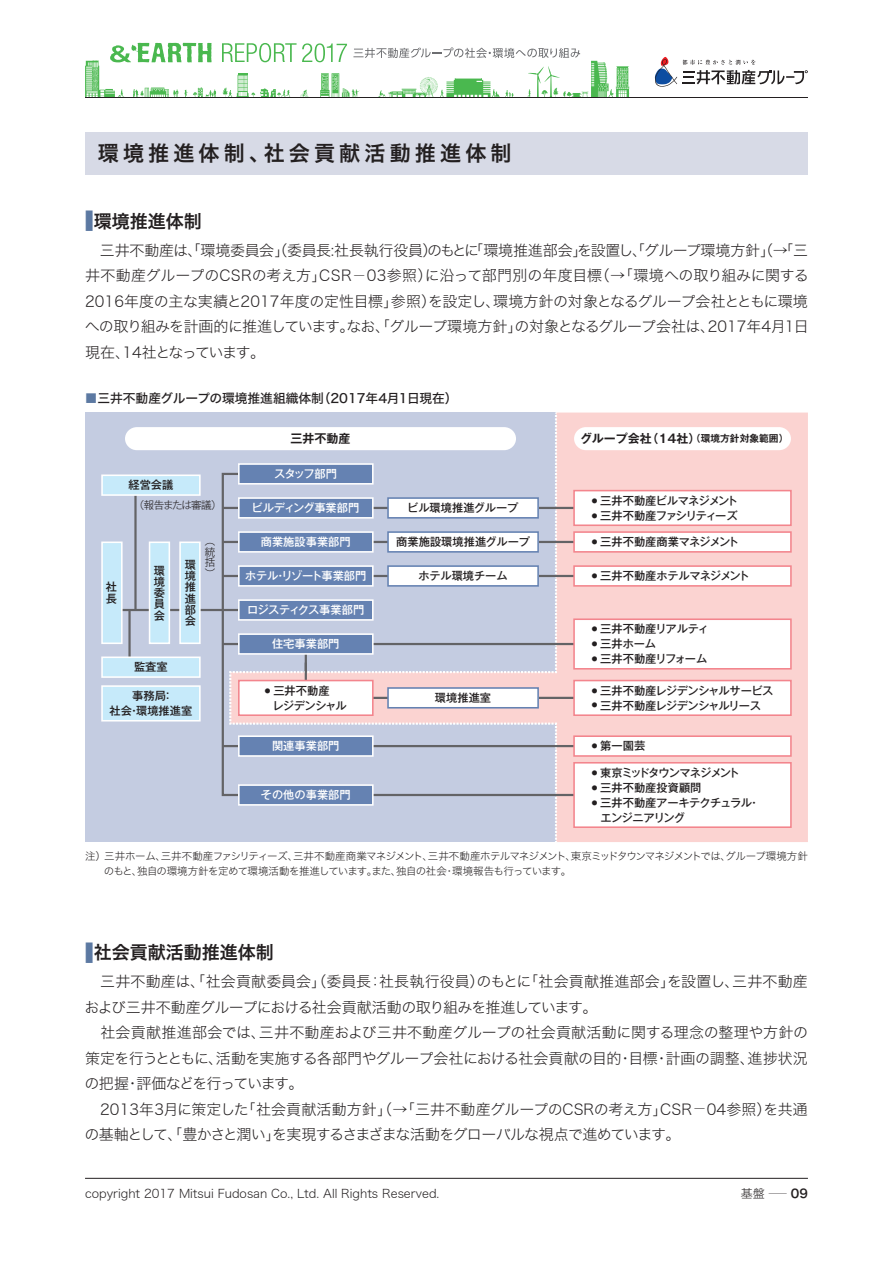
<style>
.page{position:relative;width:893px;height:1263px;background:#fff}
.page>*{position:absolute;margin:0;border:0;box-sizing:border-box;transform-origin:0 0}
.t1{font:21px "Hira Kaku Std N W6";letter-spacing:.2em;color:#231f20}
.t2{font:18px "Hira Kaku Std N W6";color:#231f20}
.t3{font:15px/25.5px "Hira Kaku Std N W2";letter-spacing:-.025em;color:#231f20;text-align:justify}
.t4{font:12.75px "Hira Kaku Std N W5";color:#231f20}
.t5{font:12px "Hira Kaku Std N W2";color:#231f20}
.t6{font:700 12px "Gothic MB101 Pro De";color:#231f20}
.t7{font:500 11.25px/11.2px "Gothic MB101 Pro";letter-spacing:-.01em;color:#231f20;text-align:justify}
.t8{font:500 11.25px "Gothic MB101 Pro";color:#fff}
.t9{font:500 11.25px/14.9px "Gothic MB101 Pro";letter-spacing:-.04em;color:#231f20}
.t10{font:500 11.25px "Gothic MB101 Pro";letter-spacing:-.035em;color:#231f20}
.t11{font:500 11.25px "Gothic MB101 Pro";letter-spacing:-.06em;color:#231f20}
.t12{font:500 11.25px "Gothic MB101 Pro";letter-spacing:-.1em;color:#231f20}
.t13{font:500 11.25px "Gothic MB101 Pro";letter-spacing:-.075em;color:#231f20}
.t14{font:500 11.25px/14.9px "Gothic MB101 Pro";letter-spacing:-.03em;color:#231f20}
.t15{font:500 11.25px "Gothic MB101 Pro";letter-spacing:-.02em;color:#fff}
.t16{font:500 11.25px "Gothic MB101 Pro";letter-spacing:-.04em;color:#fff}
.t17{font:10.5px/15px "Hira Kaku Std N W2";letter-spacing:-.06em;color:#231f20}
.t18{font:300 10.5px/10.5px "Gothic MB101 Pro";letter-spacing:-.085em;color:#231f20;text-align:justify}
.s1{font-size:27px;color:#5c79a2}
.s2{color:#5c79a2}
.s3{font-size:9.75px}
.s4{font-family:"Hira Kaku Std N W6"}
</style>
<div class="page">
<hr style="left:85px;top:1178px;width:723px;height:1px;background:#231f20">
<svg style="left:655px;top:57px;width:153px;height:30px"></svg>
<svg style="left:85px;top:43px;width:131px;height:54px"></svg>
<svg style="left:222px;top:43px;width:407px;height:54px"></svg>
<hr style="left:85px;top:97px;width:723px;height:1px;background:#231f20">
<div style="left:85px;top:132px;width:723px;height:42px;background:#d7dae6"></div>
<div style="left:85px;top:413px;width:471px;height:429px;background:#c4cce1"></div>
<hr style="left:118px;top:609px;width:215px;height:2px;background:#636366">
<hr style="left:128px;top:610px;width:3px;height:54px;background:#636366">
<hr style="left:134px;top:481px;width:3px;height:129px;background:#636366">
<div style="left:558px;top:413px;width:250px;height:429px;background:#fbd3d1"></div>
<svg style="left:221px;top:472px;width:360px;height:325px"></svg>
<hr style="left:367px;top:697px;width:213px;height:2px;background:#636366">
<div style="left:574px;top:427px;width:217px;height:23px;background:#fff;border-radius:12px"></div>
<div style="left:574px;top:491px;width:217px;height:34px;background:#fff"></div>
<div style="left:573px;top:490px;width:219px;height:36px;border:2px solid #f3858d"></div>
<div style="left:574px;top:680px;width:217px;height:35px;background:#fff"></div>
<div style="left:573px;top:680px;width:219px;height:36px;border:2px solid #f3858d"></div>
<div style="left:574px;top:763px;width:217px;height:64px;background:#fff"></div>
<div style="left:573px;top:762px;width:219px;height:66px;border:2px solid #f3858d"></div>
<div style="left:574px;top:619px;width:217px;height:50px;background:#fff"></div>
<div style="left:573px;top:618px;width:219px;height:51px;border:2px solid #f3858d"></div>
<div style="left:574px;top:532px;width:217px;height:20px;background:#fff"></div>
<div style="left:573px;top:531px;width:219px;height:22px;border:2px solid #f3858d"></div>
<div style="left:574px;top:566px;width:217px;height:20px;background:#fff"></div>
<div style="left:573px;top:565px;width:219px;height:22px;border:2px solid #f3858d"></div>
<div style="left:574px;top:736px;width:217px;height:20px;background:#fff"></div>
<div style="left:573px;top:735px;width:219px;height:22px;border:2px solid #f3858d"></div>
<div style="left:239px;top:464px;width:134px;height:20px;background:#6582b2"></div>
<div style="left:238px;top:463px;width:136px;height:22px;border:2px solid #fff"></div>
<div style="left:239px;top:736px;width:134px;height:20px;background:#6582b2"></div>
<div style="left:238px;top:735px;width:136px;height:22px;border:2px solid #fff"></div>
<div style="left:239px;top:498px;width:134px;height:20px;background:#6582b2"></div>
<div style="left:238px;top:497px;width:136px;height:22px;border:2px solid #fff"></div>
<div style="left:239px;top:532px;width:134px;height:20px;background:#6582b2"></div>
<div style="left:238px;top:531px;width:136px;height:22px;border:2px solid #fff"></div>
<div style="left:239px;top:566px;width:134px;height:20px;background:#6582b2"></div>
<div style="left:238px;top:565px;width:136px;height:22px;border:2px solid #fff"></div>
<div style="left:388px;top:498px;width:150px;height:20px;background:#fff"></div>
<div style="left:387px;top:497px;width:152px;height:22px;border:2px solid #6582b2"></div>
<div style="left:388px;top:532px;width:150px;height:20px;background:#fff"></div>
<div style="left:387px;top:531px;width:152px;height:22px;border:2px solid #6582b2"></div>
<div style="left:388px;top:566px;width:150px;height:20px;background:#fff"></div>
<div style="left:387px;top:565px;width:152px;height:22px;border:2px solid #6582b2"></div>
<div style="left:388px;top:688px;width:150px;height:20px;background:#fff"></div>
<div style="left:387px;top:687px;width:152px;height:21px;border:2px solid #6582b2"></div>
<div style="left:239px;top:600px;width:134px;height:20px;background:#6582b2"></div>
<div style="left:238px;top:599px;width:136px;height:22px;border:2px solid #fff"></div>
<div style="left:239px;top:634px;width:134px;height:20px;background:#6582b2"></div>
<div style="left:238px;top:633px;width:136px;height:22px;border:2px solid #fff"></div>
<div style="left:239px;top:785px;width:134px;height:20px;background:#6582b2"></div>
<div style="left:238px;top:784px;width:136px;height:22px;border:2px solid #fff"></div>
<div style="left:125px;top:427px;width:391px;height:23px;background:#fff;border-radius:12px"></div>
<div style="left:102px;top:542px;width:20px;height:101px;background:#c6eafa"></div>
<div style="left:101px;top:541px;width:22px;height:103px;border:2px solid #fff"></div>
<div style="left:150px;top:542px;width:19px;height:101px;background:#c6eafa"></div>
<div style="left:149px;top:541px;width:21px;height:103px;border:2px solid #fff"></div>
<div style="left:180px;top:542px;width:20px;height:101px;background:#c6eafa"></div>
<div style="left:179px;top:541px;width:22px;height:103px;border:2px solid #fff"></div>
<div style="left:102px;top:657px;width:98px;height:20px;background:#c6eafa"></div>
<div style="left:101px;top:656px;width:100px;height:22px;border:2px solid #fff"></div>
<div style="left:102px;top:686px;width:98px;height:35px;background:#c6eafa"></div>
<div style="left:101px;top:685px;width:100px;height:36px;border:2px solid #fff"></div>
<div style="left:102px;top:475px;width:98px;height:20px;background:#c6eafa"></div>
<div style="left:101px;top:474px;width:100px;height:22px;border:2px solid #fff"></div>
<hr style="left:305px;top:662px;width:2px;height:30px;background:#636366">
<div style="left:239px;top:680px;width:134px;height:35px;background:#fff"></div>
<div style="left:238px;top:680px;width:136px;height:36px;border:2px solid #f3858d"></div>
<h1 class="t1" style="left:98px;top:137px;width:415px">環境推進体制、社会貢献活動推進体制</h1>
<p class="t2" style="left:85px;top:207px;width:118px"><span class="s1">■</span>環境推進体制</p>
<p class="t3" style="left:85px;top:237px;width:725px">　三井不動産は、「環境委員会」（委員長:社長執行役員）のもとに「環境推進部会」を設置し、「グループ環境方針」（→「三井不動産グループのCSRの考え方」CSR<sup>－</sup>03参照）に沿って部門別の年度目標（→「環境への取り組みに関する2016年度の主な実績と2017年度の定性目標」参照）を設定し、環境方針の対象となるグループ会社とともに環境への取り組みを計画的に推進しています。なお、「グループ環境方針」の対象となるグループ会社は、2017年4月1日現在、14社となっています。</p>
<p class="t4" style="left:85px;top:388px;width:374px"><span class="s2">■</span>三井不動産グループの環境推進組織体制（2017年4月1日現在）</p>
<p class="t7" style="left:128px;top:478px;width:46px">経営会議</p>
<p class="t18" style="left:134px;top:499px;width:89px">（報告または審議）</p>
<p class="t7" style="left:106px;top:580px;width:12px">社長</p>
<p class="t7" style="left:154px;top:563px;width:12px">環境委員会</p>
<p class="t7" style="left:185px;top:558px;width:12px">環境推進部会</p>
<p class="t18" style="left:205px;top:535px;width:12px">（統括）</p>
<p class="t6" style="left:290px;top:429px;width:61px">三井不動産</p>
<p class="t8" style="left:274px;top:465px;width:64px">スタッフ部門</p>
<p class="t8" style="left:252px;top:499px;width:109px">ビルディング事業部門</p>
<p class="t8" style="left:261px;top:533px;width:91px">商業施設事業部門</p>
<p class="t15" style="left:245px;top:567px;width:123px">ホテル・リゾート事業部門</p>
<p class="t16" style="left:247px;top:601px;width:119px">ロジスティクス事業部門</p>
<p class="t8" style="left:272px;top:635px;width:69px">住宅事業部門</p>
<p class="t7" style="left:134px;top:660px;width:35px">監査室</p>
<p class="t7" style="left:109px;top:687px;width:84px;line-height:14.9px;text-align:center">事務局：<br>社会・環境推進室</p>
<p class="t14" style="left:272px;top:682px;width:76px;text-indent:-7px"><sup>●</sup> 三井不動産<br>レジデンシャル</p>
<p class="t8" style="left:272px;top:737px;width:69px">関連事業部門</p>
<p class="t8" style="left:261px;top:786px;width:91px">その他の事業部門</p>
<p class="t7" style="left:407px;top:501px;width:113px">ビル環境推進グループ</p>
<p class="t7" style="left:396px;top:535px;width:135px">商業施設環境推進グループ</p>
<p class="t7" style="left:418px;top:569px;width:91px">ホテル環境チーム</p>
<p class="t7" style="left:435px;top:691px;width:58px">環境推進室</p>
<p class="t6" style="left:580px;top:429px;width:210px">グループ会社（14社）<span class="s3">（環境方針対象範囲）</span></p>
<p class="t9" style="left:592px;top:492px;width:148px"><sup>●</sup> 三井不動産ビルマネジメント</p>
<p class="t13" style="left:592px;top:506px;width:147px"><sup>●</sup> 三井不動産ファシリティーズ</p>
<p class="t7" style="left:592px;top:535px;width:149px"><sup>●</sup> 三井不動産商業マネジメント</p>
<p class="t7" style="left:592px;top:569px;width:159px"><sup>●</sup> 三井不動産ホテルマネジメント</p>
<p class="t7" style="left:592px;top:622px;width:119px"><sup>●</sup> 三井不動産リアルティ</p>
<p class="t7" style="left:592px;top:637px;width:66px"><sup>●</sup> 三井ホーム</p>
<p class="t7" style="left:592px;top:652px;width:117px"><sup>●</sup> 三井不動産リフォーム</p>
<p class="t10" style="left:592px;top:681px;width:183px"><sup>●</sup> 三井不動産レジデンシャルサービス</p>
<p class="t11" style="left:592px;top:696px;width:171px"><sup>●</sup> 三井不動産レジデンシャルリース</p>
<p class="t7" style="left:592px;top:739px;width:55px"><sup>●</sup> 第一園芸</p>
<p class="t12" style="left:592px;top:763px;width:150px"><sup>●</sup> 東京ミッドタウンマネジメント</p>
<p class="t7" style="left:592px;top:780px;width:111px"><sup>●</sup> 三井不動産投資顧問</p>
<p class="t9" style="left:600px;top:794px;width:161px;text-indent:-9px"><sup>●</sup> 三井不動産アーキテクチュラル・エンジニアリング</p>
<p class="t17" style="left:104px;top:848px;width:706px;text-indent:-19px">注）三井ホーム、三井不動産ファシリティーズ、三井不動産商業マネジメント、三井不動産ホテルマネジメント、東京ミッドタウンマネジメントでは、グループ環境方針のもと、独自の環境方針を定めて環境活動を推進しています。また、独自の社会・環境報告も行っています。</p>
<p class="t2" style="left:85px;top:939px;width:190px"><span class="s1">■</span>社会貢献活動推進体制</p>
<p class="t3" style="left:84px;top:968px;width:725px;text-align:left">　三井不動産は、「社会貢献委員会」（委員長：社長執行役員）のもとに「社会貢献推進部会」を設置し、三井不動産および三井不動産グループにおける社会貢献活動の取り組みを推進しています。<br>　社会貢献推進部会では、三井不動産および三井不動産グループの社会貢献活動に関する理念の整理や方針の策定を行うとともに、活動を実施する各部門やグループ会社における社会貢献の目的・目標・計画の調整、進捗状況の把握・評価などを行っています。<br>　2013年3月に策定した「社会貢献活動方針」（→「三井不動産グループのCSRの考え方」CSR<sup>－</sup>04参照）を共通の基軸として、「豊かさと潤い」を実現するさまざまな活動をグローバルな視点で進めています。</p>
<p class="t5" style="left:85px;top:1184px;width:356px">copyright 2017 Mitsui Fudosan Co., Ltd. All Rights Reserved.</p>
<p class="t5" style="left:741px;top:1184px;width:69px">基盤 <sup>—</sup> <span class="s4">09</span></p>
</div>
